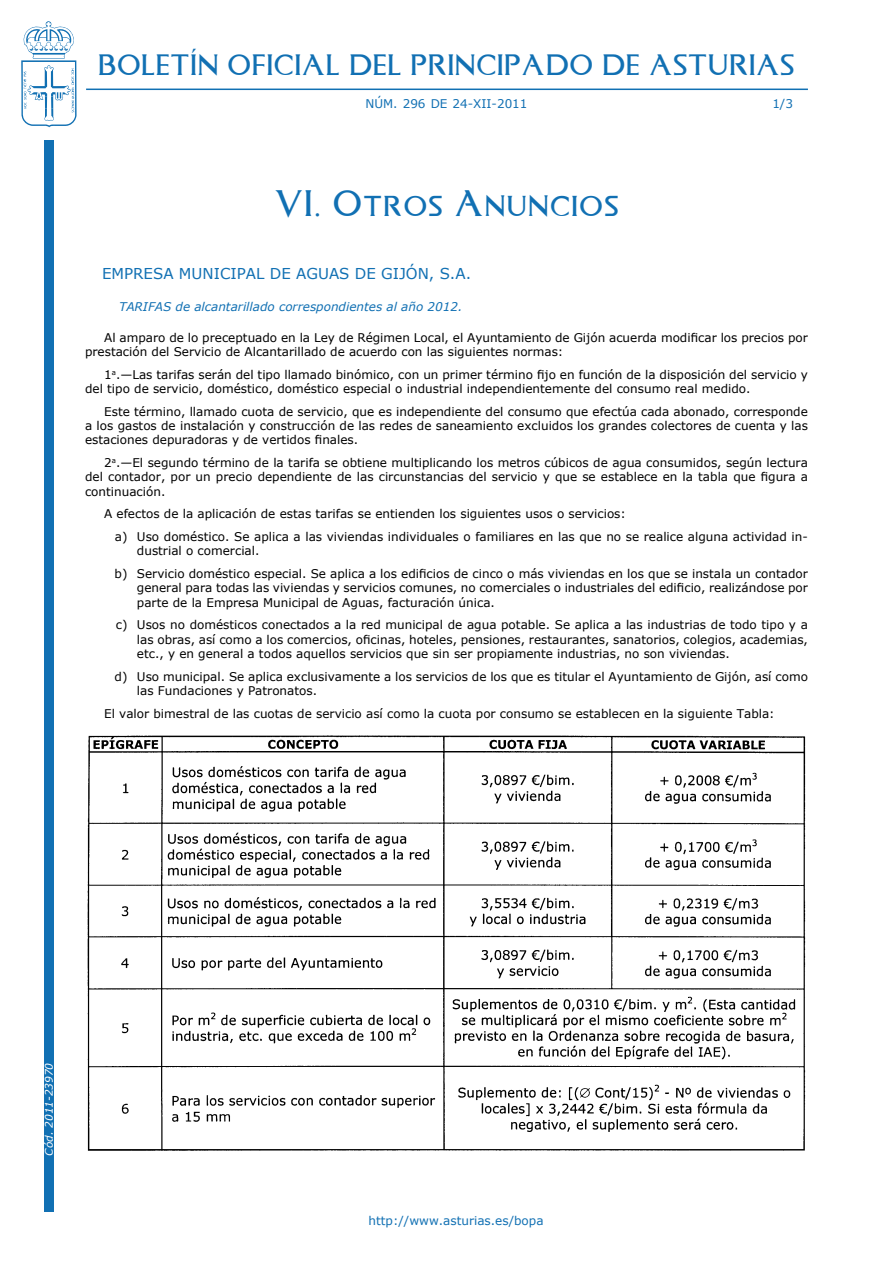
<style>
.page{position:relative;width:893px;height:1263px;background:#fff}
.page>*{position:absolute;margin:0;border:0;box-sizing:border-box;transform-origin:0 0}
.Tit_Seccion{font:30px "Asturica";letter-spacing:.05em;color:#1170b3}
.t1{font:24px "Asturica";letter-spacing:.05em;color:#1170b3}
.Tit_Organismo{font:15px "Verdana";color:#1170b3}
.Parrafo{font:12px/14.2px "Verdana";color:#000}
.Lista_Nivel1{font:12px/14.2px "Verdana";color:#000}
.Parrafo-2{font:12px "Verdana";color:#1170b3}
.Tit_Anuncio{font:italic 12px "Verdana";color:#1170b3}
.Centro_Cursiva{font:italic 10.5px "Verdana";color:#fff}
</style>
<div class="page">
<div style="left:44px;top:140px;width:10px;height:1072px;background:#1170b3"></div>
<svg style="left:21px;top:21px;width:56px;height:106px"></svg>
<hr style="left:86px;top:89px;width:722px;height:1px;background:#1170b3">
<img style="left:87px;top:735px;width:719px;height:416px">
<p class="t1" style="left:98px;top:49px;width:697px">BOLETÍN OFICIAL DEL PRINCIPADO DE ASTURIAS</p>
<p class="Parrafo-2" style="left:365px;top:96px;width:164px">núm. 296 de 24-XII-2011</p>
<p class="Parrafo-2" style="left:772px;top:96px;width:22px">1/3</p>
<p class="Tit_Seccion" style="left:274px;top:183px;width:346px">VI. Otros Anuncios</p>
<p class="Tit_Organismo" style="left:102px;top:264px;width:371px">EM PRESA M UNICIPAL DE AGUAS DE GIJÓN , S.A.</p>
<p class="Tit_Anuncio" style="left:119px;top:299px;width:345px">Tarifas de alcantarillado correspondientes al año 2012.</p>
<p class="Parrafo" style="left:85px;top:330px;width:724px;text-indent:19px">Al amparo de lo preceptuado en la Ley de Régimen Local, el Ayuntamiento de Gijón acuerda modificar los precios por prestación del Servicio de Alcantarillado de acuerdo con las siguientes normas:</p>
<p class="Parrafo" style="left:85px;top:367px;width:724px;text-indent:19px">1<sup>a</sup>.—Las tarifas serán del tipo llamado binómico, con un primer término fijo en función de la disposición del servicio y del tipo de servicio, doméstico, doméstico especial o industrial independientemente del consumo real medido.</p>
<p class="Parrafo" style="left:85px;top:404px;width:724px;text-align:justify;text-indent:19px">Este término, llamado cuota de servicio, que es independiente del consumo que efectúa cada abonado, corresponde a los gastos de instalación y construcción de las redes de saneamiento excluidos los grandes colectores de cuenta y las estaciones depuradoras y de vertidos finales.</p>
<p class="Parrafo" style="left:85px;top:455px;width:724px;text-align:justify;text-indent:19px">2<sup>a</sup>.—El segundo término de la tarifa se obtiene multiplicando los metros cúbicos de agua consumidos, según lectura del contador, por un precio dependiente de las circunstancias del servicio y que se establece en la tabla que figura a continuación.</p>
<p class="Parrafo" style="left:104px;top:506px;width:523px">A efectos de la aplicación de estas tarifas se entienden los siguientes usos o servicios:</p>
<p class="Lista_Nivel1" style="left:137px;top:529px;width:672px;text-indent:-22px">a) Uso doméstico. Se aplica a las viviendas individuales o familiares en las que no se realice alguna actividad in&shy;dustrial o comercial.</p>
<p class="Lista_Nivel1" style="left:137px;top:566px;width:672px;text-align:justify;text-indent:-22px">b) Servicio doméstico especial. Se aplica a los edificios de cinco o más viviendas en los que se instala un contador general para todas las viviendas y servicios comunes, no comerciales o industriales del edificio, realizándose por parte de la Empresa M unicipal de Aguas, facturación única.</p>
<p class="Lista_Nivel1" style="left:137px;top:618px;width:672px;text-align:justify;text-indent:-21px">c) Usos no domésticos conectados a la red municipal de agua potable. Se aplica a las industrias de todo tipo y a las obras, así como a los comercios, oficinas, hoteles, pensiones, restaurantes, sanatorios, colegios, academias, etc., y en general a todos aquellos servicios que sin ser propiamente industrias, no son viviendas.</p>
<p class="Lista_Nivel1" style="left:137px;top:669px;width:672px;text-indent:-22px">d) Uso municipal. Se aplica exclusivamente a los servicios de los que es titular el Ayuntamiento de Gijón, así como las Fundaciones y Patronatos.</p>
<p class="Parrafo" style="left:104px;top:706px;width:672px">El valor bimestral de las cuotas de servicio así como la cuota por consumo se establecen en la siguiente Tabla:</p>
<p class="Centro_Cursiva" style="left:42px;top:1155px;width:94px;rotate:-90deg">Cód. 2011-23970</p>
<p class="Parrafo-2" style="left:369px;top:1213px;width:177px">http://www.asturias.es/bopa</p>
</div>
